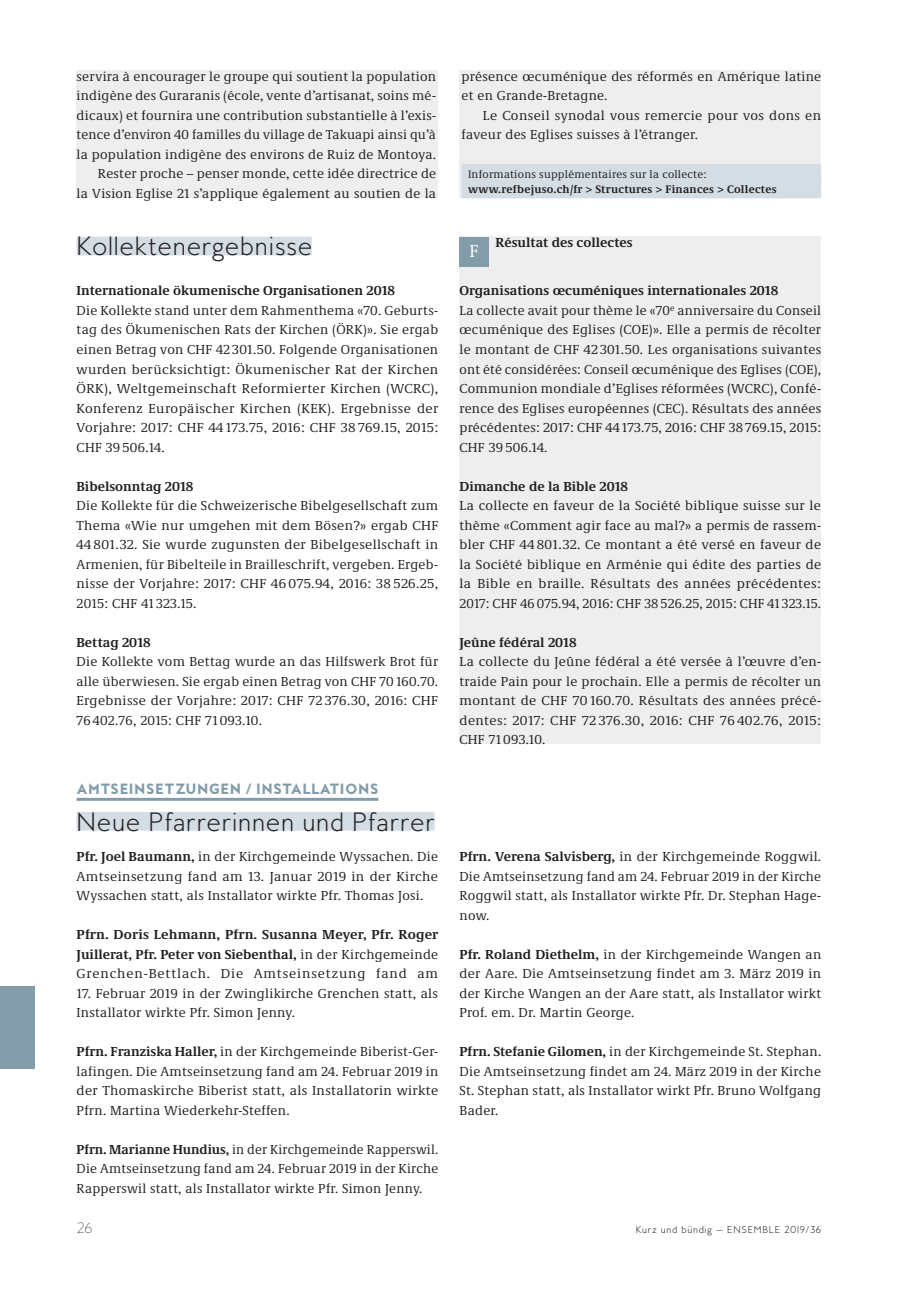
<style>
.page{position:relative;width:919px;height:1289px;background:#fff}
.page>*{position:absolute;margin:0;border:0;box-sizing:border-box;transform-origin:0 0}
.t1{font:300 24px "MB Empire";letter-spacing:.03em;color:#231f20}
.t2{font:18px "Demos Next Pro";color:#fff}
.t3{font:13.5px/19.5px "Demos Next Pro";letter-spacing:.02em;color:#231f20;text-align:justify}
.t4{font:700 13.5px/19.5px "Demos Next Pro";color:#231f20;text-align:justify}
.t5{font:800 13.5px "MB Empire";letter-spacing:.03em;color:#839ca9}
.t6{font:100 13.5px "MB Empire";color:#231f20}
.t7{font:700 11.25px "Demos Next Pro";letter-spacing:.02em;color:#231f20}
.t8{font:11.25px "Demos Next Pro";letter-spacing:.02em;color:#231f20}
.t9{font:300 9px "MB Empire";letter-spacing:.08em;color:#231f20}
.s1{font-weight:700}
.s2{font-weight:400}
</style>
<div class="page">
<div style="left:77px;top:70px;width:361px;height:128px;background:#eeeeef"></div>
<div style="left:459px;top:70px;width:362px;height:128px;background:#eeeeef"></div>
<div style="left:459px;top:236px;width:362px;height:508px;background:#eeeeef"></div>
<div style="left:461px;top:164px;width:360px;height:19px;background:#d3dde3"></div>
<div style="left:461px;top:179px;width:360px;height:19px;background:#d3dde3"></div>
<div style="left:77px;top:237px;width:235px;height:18px;background:#d3dde3"></div>
<div style="left:459px;top:237px;width:30px;height:29px;background:#839ca9"></div>
<hr style="left:77px;top:797px;width:301px;height:3px;background:#839ca9">
<div style="left:77px;top:811px;width:357px;height:19px;background:#d3dde3"></div>
<div style="left:0;top:986px;width:34px;height:83px;background:#839ca9"></div>
<p class="t3" style="left:77px;top:66px;width:361px;text-align:right">servira à encourager le groupe qui soutient la population indigène des Guraranis (école, vente d’artisanat, soins mé&shy;dicaux) et fournira une contribution substantielle à l’exis&shy;tence d’environ 40 familles du village de Takuapi ainsi qu’à la population indigène des environs de Ruiz de Montoya.<br>Rester proche – penser monde, cette idée directrice de<br>la Vision Eglise 21 s’applique également au soutien de la</p>
<p class="t3" style="left:461px;top:66px;width:361px">présence œcuménique des réformés en Amérique latine et en Grande-Bretagne.</p>
<p class="t3" style="left:461px;top:105px;width:361px;text-indent:21px">Le Conseil synodal vous remercie pour vos dons en faveur des Eglises suisses à l’étranger.</p>
<p class="t8" style="left:468px;top:166px;width:240px">Informations supplémentaires sur la collecte:</p>
<p class="t7" style="left:468px;top:181px;width:310px">www.refbejuso.ch/fr &gt; Structures &gt; Finances &gt; Collectes</p>
<h1 class="t1" style="left:77px;top:231px;width:237px">Kollektenergebnisse</h1>
<p class="t4" style="left:77px;top:280px;width:320px">Internationale ökumenische Organisationen 2018</p>
<p class="t3" style="left:77px;top:300px;width:363px">Die Kollekte stand unter dem Rahmenthema «70. Geburts&shy;tag des Ökumenischen Rats der Kirchen (ÖRK)». Sie ergab einen Betrag von CHF 42 301.50. Folgende Organisationen wurden berücksichtigt: Ökumenischer Rat der Kirchen ÖRK), Weltgemeinschaft Reformierter Kirchen (WCRC), Konferenz Europäischer Kirchen (KEK). Ergebnisse der Vorjahre: 2017: CHF 44 173.75, 2016: CHF 38 769.15, 2015:<br>CHF 39 506.14.</p>
<p class="t4" style="left:77px;top:475px;width:118px">Bibelsonntag 2018</p>
<p class="t3" style="left:77px;top:495px;width:363px">Die Kollekte für die Schweizerische Bibelgesellschaft zum Thema «Wie nur umgehen mit dem Bösen?» ergab CHF 44 801.32. Sie wurde zugunsten der Bibelgesellschaft in Armenien, für Bibelteile in Brailleschrift, vergeben. Ergeb&shy;nisse der Vorjahre: 2017: CHF 46 075.94, 2016: 38 526.25, 2015: CHF 41 323.15.</p>
<p class="t4" style="left:77px;top:631px;width:76px">Bettag 2018</p>
<p class="t3" style="left:77px;top:651px;width:363px">Die Kollekte vom Bettag wurde an das Hilfswerk Brot für alle überwiesen. Sie ergab einen Betrag von CHF 70 160.70.<br>Ergebnisse der Vorjahre: 2017: CHF 72 376.30, 2016: CHF 76 402.76, 2015: CHF 71 093.10.</p>
<p class="t5" style="left:77px;top:779px;width:304px">AMTSEINSETZUNGEN / INSTALLATIONS</p>
<h1 class="t1" style="left:77px;top:806px;width:360px">Neue Pfarrerinnen und Pfarrer</h1>
<p class="t3" style="left:77px;top:846px;width:363px"><span class="s1">Pfr. Joel Baumann,</span> in der Kirchgemeinde Wyssachen. Die Amtseinsetzung fand am 13. Januar 2019 in der Kirche Wyssachen statt, als Installator wirkte Pfr. Thomas Josi.</p>
<p class="t4" style="left:77px;top:924px;width:363px">Pfrn. Doris Lehmann, Pfrn. Susanna Meyer, Pfr. Roger Juillerat, Pfr. Peter von Siebenthal, <span class="s2">in der Kirchgemeinde Grenchen-Bettlach. Die Amtseinsetzung fand am</span></p>
<p class="t3" style="left:77px;top:982px;width:363px">17. Februar 2019 in der Zwinglikirche Grenchen statt, als<br>Installator wirkte Pfr. Simon Jenny.</p>
<p class="t3" style="left:77px;top:1041px;width:363px"><span class="s1">Pfrn. Franziska Haller,</span> in der Kirchgemeinde Biberist-Ger&shy;lafingen. Die Amtseinsetzung fand am 24. Februar 2019 in der Thomaskirche Biberist statt, als Installatorin wirkte Pfrn. Martina Wiederkehr-Steffen.</p>
<p class="t3" style="left:77px;top:1138px;width:363px"><span class="s1">Pfrn. Marianne Hundius,</span> in der Kirchgemeinde Rapperswil.<br>Die Amtseinsetzung fand am 24. Februar 2019 in der Kirche Rapperswil statt, als Installator wirkte Pfr. Simon Jenny.</p>
<p class="t4" style="left:495px;top:232px;width:139px">Résultat des collectes</p>
<p class="t3" style="left:459px;top:280px;width:363px;text-align:left"><span class="s1">Organisations œcuméniques internationales 2018<br></span>La collecte avait pour thème le «70<sup>e</sup> anniversaire du Conseil œcuménique des Eglises (COE)». Elle a permis de récolter le montant de CHF 42 301.50. Les organisations suivantes ont été considérées: Conseil œcuménique des Eglises (COE), Communion mondiale d’Eglises réformées (WCRC), Confé&shy;rence des Eglises européennes (CEC). Résultats des années précédentes: 2017: CHF 44 173.75, 2016: CHF 38 769.15, 2015:<br>CHF 39 506.14.</p>
<p class="t4" style="left:459px;top:475px;width:170px">Dimanche de la Bible 2018</p>
<p class="t3" style="left:459px;top:495px;width:363px">La collecte en faveur de la Société biblique suisse sur le thème «Comment agir face au mal?» a permis de rassem&shy;bler CHF 44 801.32. Ce montant a été versé en faveur de la Société biblique en Arménie qui édite des parties de la Bible en braille. Résultats des années précédentes:<br>2017: CHF 46 075.94, 2016: CHF 38 526.25, 2015: CHF 41 323.15.</p>
<p class="t4" style="left:459px;top:631px;width:119px">Jeûne fédéral 2018</p>
<p class="t3" style="left:459px;top:651px;width:363px">La collecte du Jeûne fédéral a été versée à l’œuvre d’en&shy;traide Pain pour le prochain. Elle a permis de récolter un montant de CHF 70 160.70. Résultats des années précé&shy;dentes: 2017: CHF 72 376.30, 2016: CHF 76 402.76, 2015:<br>CHF 71 093.10.</p>
<h2 class="t2" style="left:469px;top:239px;width:11px">F</h2>
<p class="t3" style="left:459px;top:846px;width:363px"><span class="s1">Pfrn. Verena Salvisberg,</span> in der Kirchgemeinde Roggwil.<br>Die Amtseinsetzung fand am 24. Februar 2019 in der Kirche Roggwil statt, als Installator wirkte Pfr. Dr. Stephan Hage&shy;now.</p>
<p class="t3" style="left:459px;top:943px;width:363px"><span class="s1">Pfr. Roland Diethelm,</span> in der Kirchgemeinde Wangen an der Aare. Die Amtseinsetzung findet am 3. März 2019 in der Kirche Wangen an der Aare statt, als Installator wirkt Prof. em. Dr. Martin George.</p>
<p class="t3" style="left:459px;top:1041px;width:363px"><span class="s1">Pfrn. Stefanie Gilomen,</span> in der Kirchgemeinde St. Stephan.<br>Die Amtseinsetzung findet am 24. März 2019 in der Kirche St. Stephan statt, als Installator wirkt Pfr. Bruno Wolfgang Bader.</p>
<p class="t6" style="left:77px;top:1218px;width:17px">26</p>
<p class="t9" style="left:636px;top:1223px;width:187px">Kurz und bündig —– ENSEMBLE 2019/36</p>
</div>
